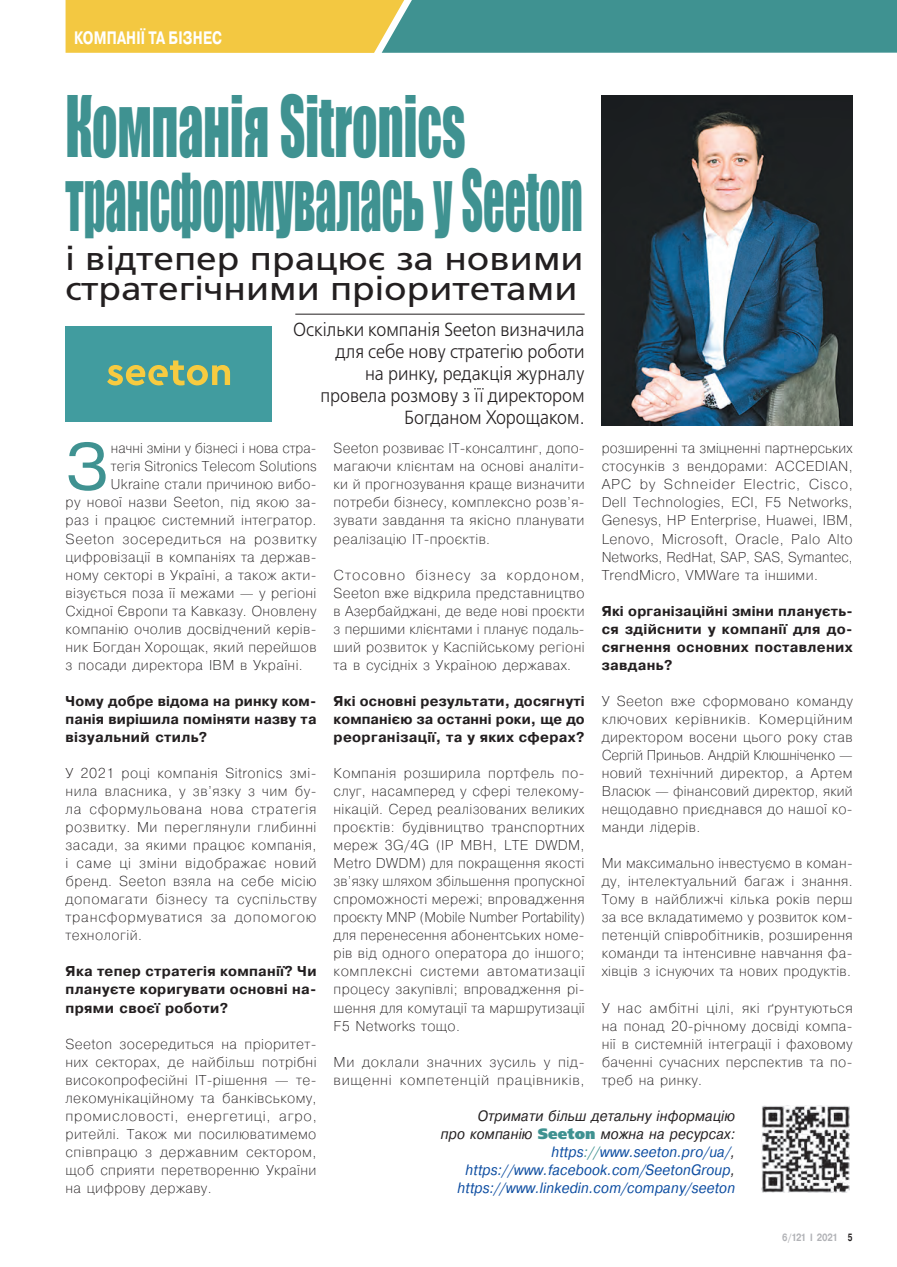
<style>
.page{position:relative;width:897px;height:1267px;background:#fff}
.page>*{position:absolute;margin:0;border:0;box-sizing:border-box;transform-origin:0 0}
.Заглавие{font:77.7px/73.9px "Impact";color:#3f9291;scale:.64 1}
.Текст_Буквица_GREP{font:65.7px "Pragmatica";color:#3f9291}
.Заглавие-2{font:33.3px/29.2px "Free Set";color:#231f20;scale:1.11 1}
.Анотация_рек_Rediz{font:300 19.5px "Free Set";color:#231f20;scale:.9 1}
.Анотация_рек_Rediz-2{font:300 18.9px/21.8px "Free Set";color:#231f20;text-align:right;scale:.93 1}
.t1{font:700 18px "Pragmatica";letter-spacing:.01em;color:#fff;scale:.75 1}
.Автор_СиБ_GREP{font:italic 15px/18px "Pragmatica";letter-spacing:.015em;color:#0d4da1;text-align:right;scale:.9 1}
.Текст_osn_GREP__укр{font:200 14.25px/18px "Pragmatica";letter-spacing:.025em;color:#231f20;text-align:justify}
.Текст_Буквица_GREP-2{font:200 14.25px "Pragmatica";letter-spacing:.025em;color:#231f20}
.Текст_osn_GREP__укр-2{font:700 14.25px/18px "Pragmatica";letter-spacing:.025em;color:#231f20;text-align:justify}
.Текст_osn_GREP__укр-3{font:200 14.25px/18px "Pragmatica";letter-spacing:.045em;color:#231f20}
.Текст_Буквица_GREP-3{font:200 14.25px "Pragmatica";color:#231f20}
.Нижний_колонтитул_R{font:700 10.5px "Pragmatica";letter-spacing:-.09em;color:#b2b3b7;scale:.8 1}
.Номер_стр_R{font:700 10.5px "Pragmatica";color:#231f20;scale:.7 1}
.s1{font-size:18.9px}
.s2{color:#231f20}
.s3{font-family:"Free Set";font-weight:800;font-style:normal;color:#3f9291}
.s4{color:#3f9291}
</style>
<div class="page">
<img style="left:761px;top:1105px;width:88px;height:87px">
<svg style="left:65px;top:0;width:832px;height:426px"></svg>
<p class="t1" style="left:74px;top:26px;width:199px">КОМПАНІЇ ТА БІЗНЕС</p>
<p class="Заглавие" style="left:66px;top:87px;width:809px">КОМПАНІЯ SITRONICS<br>ТРАНСФОРМУВАЛАСЬ У SEETON</p>
<p class="Заглавие-2" style="left:66px;top:244px;width:468px">і відтепер працює за новими стратегічними пріоритетами</p>
<p class="Анотация_рек_Rediz-2" style="left:293px;top:319px;width:315px">Оскільки компанія Seeton визначила для себе нову стратегію роботи<br>на ринку, редакція журналу<br>провела розмову з її директором</p>
<p class="Анотация_рек_Rediz" style="left:404px;top:406px;width:202px"><span class="s1">Богданом</span> Хорощаком.</p>
<p class="Текст_Буквица_GREP" style="left:66px;top:426px;width:45px">З</p>
<p class="Текст_Буквица_GREP-3" style="left:111px;top:439px;width:207px">начні зміни у бізнесі і нова стра‑</p>
<p class="Текст_Буквица_GREP-2" style="left:111px;top:457px;width:207px">тегія Sitronics Telecom Solutions</p>
<p class="Текст_Буквица_GREP-2" style="left:111px;top:475px;width:207px">Ukraine стали причиною вибо‑</p>
<p class="Текст_Буквица_GREP-2" style="left:66px;top:493px;width:252px">ру нової назви Seeton, під якою за‑</p>
<p class="Текст_Буквица_GREP-2" style="left:66px;top:511px;width:252px">раз і працює системний інтегратор.</p>
<p class="Текст_Буквица_GREP-2" style="left:66px;top:529px;width:252px">Seeton зосередиться на розвитку</p>
<p class="Текст_Буквица_GREP-2" style="left:66px;top:547px;width:252px">цифровізації в компаніях та держав‑</p>
<p class="Текст_Буквица_GREP-2" style="left:66px;top:565px;width:252px">ному секторі в Україні, а також акти‑</p>
<p class="Текст_Буквица_GREP-2" style="left:66px;top:583px;width:252px">візується поза її межами — у регіоні</p>
<p class="Текст_Буквица_GREP-2" style="left:66px;top:601px;width:252px">Східної Європи та Кавказу. Оновлену</p>
<p class="Текст_Буквица_GREP-2" style="left:66px;top:619px;width:252px">компанію очолив досвідчений керів‑</p>
<p class="Текст_Буквица_GREP-2" style="left:66px;top:637px;width:252px">ник Богдан Хорощак, який перейшов</p>
<p class="Текст_Буквица_GREP-2" style="left:66px;top:655px;width:239px">з посади директора IBM в Україні.</p>
<p class="Текст_osn_GREP__укр-2" style="left:66px;top:692px;width:252px">Чому добре відома на ринку ком&shy;панія вирішила поміняти назву та візуальний стиль?</p>
<p class="Текст_osn_GREP__укр" style="left:66px;top:763px;width:252px">У 2021 році компанія Sitronics змі‑ нила власника, у зв’язку з чим бу‑ ла сформульована нова стратегія розвитку. Ми переглянули глибинні засади, за якими працює компанія, і саме ці зміни відображає новий бренд. Seeton взяла на себе місію допомагати бізнесу та суспільству трансформуватися за допомогою технологій.</p>
<p class="Текст_osn_GREP__укр-2" style="left:66px;top:962px;width:252px">Яка тепер стратегія компанії? Чи плануєте коригувати основні на&shy;прями своєї роботи?</p>
<p class="Текст_osn_GREP__укр" style="left:66px;top:1034px;width:253px">Seeton зосередиться на пріоритет‑ них секторах, де найбільш потрібні високопрофесійні ІТ‑рішення — те‑ лекомунікаційному та банківському, промисловості, енергетиці, агро, ритейлі. Також ми посилюватимемо співпрацю з державним сектором, щоб сприяти перетворенню України на цифрову державу.</p>
<p class="Текст_osn_GREP__укр" style="left:333px;top:439px;width:252px">Seeton розвиває ІТ‑консалтинг, допо‑ магаючи клієнтам на основі аналіти‑ ки й прогнозування краще визначити потреби бізнесу, комплексно розв’я‑ зувати завдання та якісно планувати реалізацію ІТ‑проєктів.</p>
<p class="Текст_osn_GREP__укр" style="left:333px;top:565px;width:252px">Стосовно бізнесу за кордоном, Seeton вже відкрила представництво в Азербайджані, де веде нові проєкти з першими клієнтами і планує подаль‑ ший розвиток у Каспійському регіоні та в сусідніх з Україною державах.</p>
<p class="Текст_osn_GREP__укр-2" style="left:333px;top:692px;width:253px">Які основні результати, досягнуті компанією за останні роки, ще до реорганізації, та у яких сферах?</p>
<p class="Текст_osn_GREP__укр" style="left:333px;top:763px;width:253px">Компанія розширила портфель по‑ слуг, насамперед у сфері телекому‑ нікацій. Серед реалізованих великих проєктів: будівництво транспортних мереж 3G/4G (IP MBH, LTE DWDM, Metro DWDM) для покращення якості зв’язку шляхом збільшення пропускної спроможності мережі; впровадження проєкту MNP (Mobile Number Portability) для перенесення абонентських номе‑ рів від одного оператора до іншого; комплексні системи автоматизації процесу закупівлі; впровадження рі‑ шення для комутації та маршрутизації F5 Networks тощо.</p>
<p class="Текст_osn_GREP__укр-3" style="left:333px;top:1052px;width:252px">Ми доклали значних зусиль у під‑ вищенні компетенцій працівників,</p>
<p class="Текст_osn_GREP__укр" style="left:601px;top:439px;width:253px">розширенні та зміцненні партнерських стосунків з вендорами: ACCEDIAN, APC by Schneider Electric, Cisco, Dell Technologies, ECI, F5 Networks, Genesys, HP Enterprise, Huawei, IBM, Lenovo, Microsoft, Oracle, Palo Alto Networks, RedHat, SAP, SAS, Symantec, TrendMicro, VMWare та іншими.</p>
<p class="Текст_osn_GREP__укр-2" style="left:601px;top:602px;width:252px">Які організаційні зміни плануєть&shy;ся здійснити у компанії для до&shy;сягнення основних поставлених завдань?</p>
<p class="Текст_osn_GREP__укр" style="left:601px;top:691px;width:252px">У Seeton вже сформовано команду ключових керівників. Комерційним директором восени цього року став Сергій Приньов. Андрій Клюшніченко — новий технічний директор, а Артем Власюк — фінансовий директор, який нещодавно приєднався до нашої ко‑ манди лідерів.</p>
<p class="Текст_osn_GREP__укр" style="left:601px;top:853px;width:252px">Ми максимально інвестуємо в коман‑ ду, інтелектуальний багаж і знання.<br>Тому в найближчі кілька років перш за все вкладатимемо у розвиток ком‑ петенцій співробітників, розширення команди та інтенсивне навчання фа‑ хівців з існуючих та нових продуктів.</p>
<p class="Текст_osn_GREP__укр" style="left:601px;top:998px;width:252px">У нас амбітні цілі, які ґрунтуються на понад 20‑річному досвіді компа‑ нії в системній інтеграції і фаховому баченні сучасних перспектив та по‑ треб на ринку.</p>
<p class="Автор_СиБ_GREP" style="left:440px;top:1106px;width:329px"><span class="s2">Отримати більш детальну інформацію<br>про компанію</span> <span class="s3">Seeton</span> <span class="s2">можна на ресурсах: </span>https<span class="s4">://</span>www.seeton.pro/ua/<span class="s2">, </span>https://www.facebook.com/SeetonGroup<span class="s2">, </span>https://www.linkedin.com/company/seeton</p>
<p class="Нижний_колонтитул_R" style="left:782px;top:1230px;width:71px">6/121 I 2021</p>
<p class="Номер_стр_R" style="left:847px;top:1230px;width:8px">5</p>
</div>
